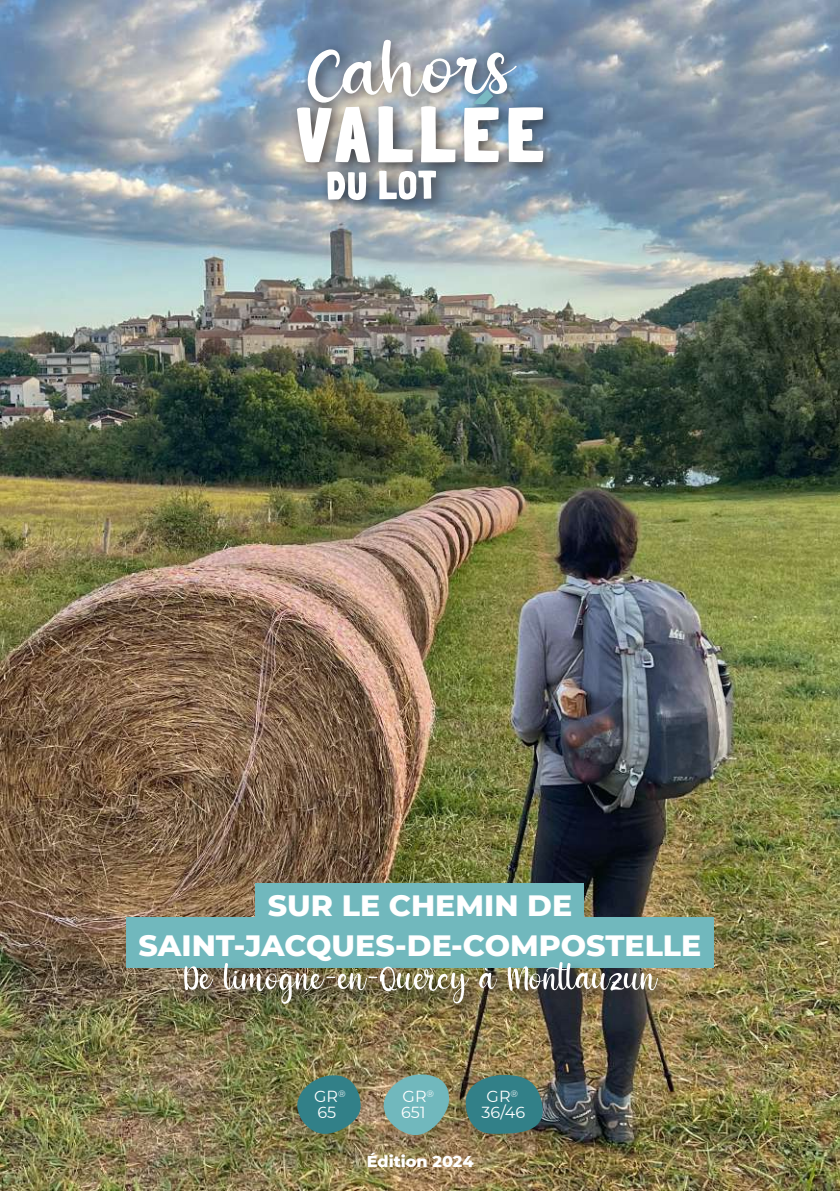
<style>
.page{position:relative;width:840px;height:1191px;background:#fff}
.page>*{position:absolute;margin:0;border:0;box-sizing:border-box;transform-origin:0 0}
.t1{font:54px "Adriana";color:#fff}
.t2{font:800 30px "Montserrat";color:#fff}
.t3{font:16px/16px "Montserrat";color:#fff}
.t4{font:800 16px "Montserrat";color:#fff}
</style>
<div class="page">
<img style="left:0;top:0;width:839px;height:1191px">
<div style="left:289px;top:32px;width:269px;height:184px;background:#231f20;opacity:.75"></div>
<svg style="left:327px;top:171px;width:39px;height:29px"></svg>
<svg style="left:379px;top:170px;width:57px;height:30px"></svg>
<svg style="left:297px;top:40px;width:246px;height:123px"></svg>
<div style="left:126px;top:917px;width:587px;height:50px;background:#71b8bd"></div>
<div style="left:255px;top:883px;width:329px;height:49px;background:#71b8bd"></div>
<div style="left:180px;top:959px;width:497px;height:64px;background:#231f20;opacity:.85"></div>
<svg style="left:297px;top:1072px;width:63px;height:61px;background:#487f79"></svg>
<svg style="left:383px;top:1071px;width:66px;height:67px;background:#7ba49b"></svg>
<img style="left:465px;top:1071px;width:82px;height:64px">
<p class="t2" style="left:267px;top:883px;width:306px">SUR LE CHEMIN DE</p>
<p class="t2" style="left:138px;top:923px;width:564px">SAINT-JACQUES-DE-COMPOSTELLE</p>
<h1 class="t1" style="left:184px;top:958px;width:473px">De limogne-en-Quercy à Montlauzun</h1>
<p class="t3" style="left:314px;top:1088px;width:33px">GR<sup>®<br></sup>65</p>
<p class="t3" style="left:401px;top:1088px;width:35px">GR<sup>®<br></sup>651</p>
<p class="t3" style="left:481px;top:1087px;width:45px;text-align:center">GR<sup>®<br></sup>36/46</p>
<p class="t4" style="left:366px;top:1149px;width:108px">Édition 2024</p>
</div>
